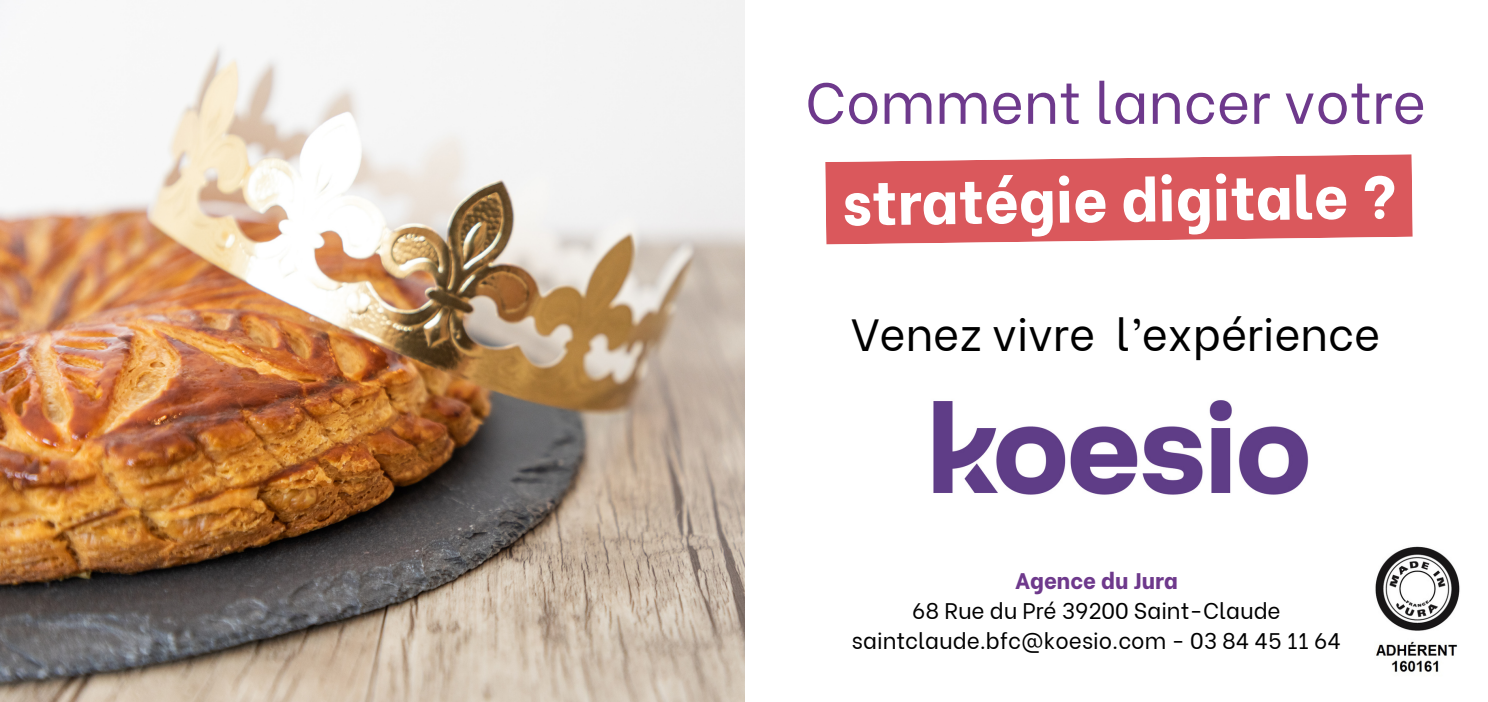
<style>
.page{position:relative;width:1488px;height:702px;background:#fff}
.page>*{position:absolute;margin:0;border:0;box-sizing:border-box;transform-origin:0 0}
.t1{font:800 60px "Be Vietnam";color:#fff}
.t2{font:57.5px "Be Vietnam";color:#6e398c}
.t3{font:45px "Be Vietnam";color:#000}
.t4{font:22.5px/30px "Be Vietnam";color:#000;text-align:center}
.t5{font:800 22.5px "Be Vietnam";color:#6e398c}
</style>
<div class="page">
<svg style="left:825px;top:154px;width:587px;height:90px;fill:#da585c"></svg>
<img style="left:933px;top:400px;width:376px;height:95px">
<img style="left:1375px;top:546px;width:85px;height:126px">
<img style="left:0;top:0;width:744px;height:701px">
<h2 class="t2" style="left:805px;top:55px;width:622px">Comment lancer votre</h2>
<h1 class="t1" style="left:841px;top:155px;width:555px;rotate:-1deg">stratégie digitale ?</h1>
<h3 class="t3" style="left:851px;top:297px;width:530px">Venez vivre l’expérience</h3>
<p class="t5" style="left:1015px;top:561px;width:164px">Agence du Jura</p>
<p class="t4" style="left:852px;top:593px;width:490px">68 Rue du Pré 39200 Saint-Claude saintclaude.bfc@koesio.com - 03 84 45 11 64</p>
</div>
